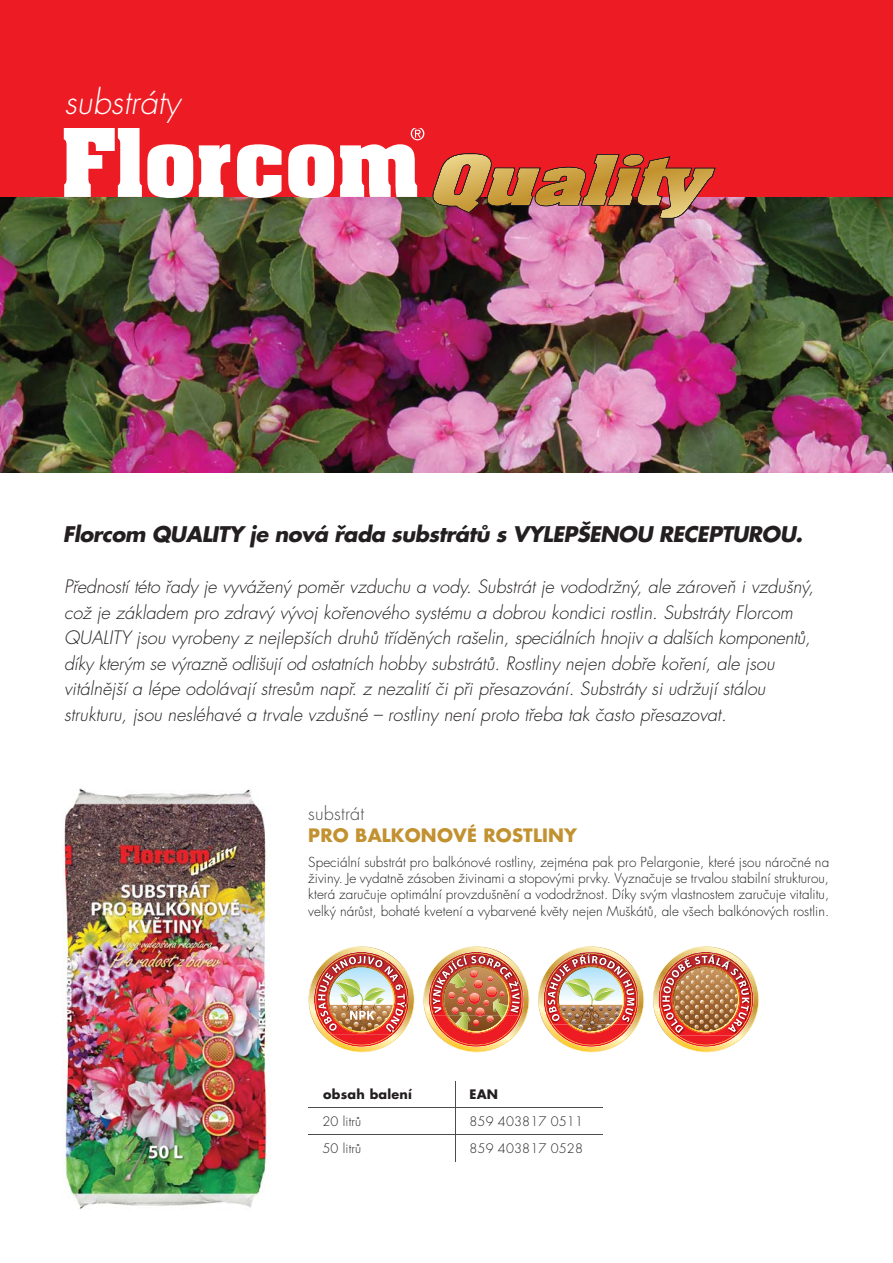
<style>
.page{position:relative;width:893px;height:1263px;background:#fff}
.page>*{position:absolute;margin:0;border:0;box-sizing:border-box;transform-origin:0 0}
.t1{font:italic 300 33px "Futura CE";color:#fff}
.t2{font:italic 700 21px "Futura CE";letter-spacing:-.025em;color:#231f20}
.t3{font:italic 300 18px/25.5px "Futura CE";color:#231f20}
.t4{font:700 18px "Futura CE";letter-spacing:.01em;color:#c29130}
.t5{font:300 18px "Futura CE";letter-spacing:.01em;color:#4c4c4e}
.t6{font:300 13.5px/16.2px "Futura CE";letter-spacing:.005em;color:#231f20;text-align:justify}
.t7{font:300 12.75px "Futura CE";letter-spacing:.015em;color:#231f20}
.t8{font:700 12.75px "Futura CE";letter-spacing:.015em;color:#231f20}
</style>
<div class="page">
<svg style="left:455px;top:1081px;width:1px;height:81px"></svg>
<hr style="left:308px;top:1107px;width:294px;height:1px;background:#4c4c4e">
<hr style="left:308px;top:1134px;width:294px;height:1px;background:#4c4c4e">
<img style="left:62px;top:788px;width:208px;height:421px">
<svg style="left:308px;top:946px;width:107px;height:106px"></svg>
<img style="left:314px;top:952px;width:95px;height:95px">
<svg style="left:538px;top:946px;width:106px;height:106px"></svg>
<img style="left:544px;top:952px;width:95px;height:95px">
<svg style="left:653px;top:946px;width:106px;height:106px"></svg>
<img style="left:658px;top:952px;width:95px;height:95px">
<svg style="left:423px;top:946px;width:106px;height:106px"></svg>
<img style="left:429px;top:952px;width:95px;height:95px">
<img style="left:0;top:197px;width:893px;height:275px">
<div style="left:0;top:0;width:893px;height:197px;background:#ed1c24"></div>
<svg style="left:64px;top:129px;width:129px;height:69px"></svg>
<svg style="left:199px;top:144px;width:31px;height:53px"></svg>
<svg style="left:237px;top:144px;width:45px;height:54px"></svg>
<svg style="left:288px;top:144px;width:46px;height:54px;background:#fad5d7"></svg>
<svg style="left:340px;top:129px;width:84px;height:68px"></svg>
<img style="left:432px;top:153px;width:283px;height:66px">
<h1 class="t1" style="left:65px;top:86px;width:117px">substráty</h1>
<p class="t2" style="left:63px;top:525px;width:741px">Florcom QUALITY je nová řada substrátů s VYLEPŠENOU RECEPTUROU.</p>
<p class="t3" style="left:64px;top:575px;width:751px">Předností této řady je vyvážený poměr vzduchu a vody. Substrát je vododržný, ale zároveň i vzdušný, což je základem pro zdravý vývoj kořenového systému a dobrou kondici rostlin. Substráty Florcom QUALITY jsou vyrobeny z nejlepších druhů tříděných rašelin, speciálních hnojiv a dalších komponentů, díky kterým se výrazně odlišují od ostatních hobby substrátů. Rostliny nejen dobře koření, ale jsou vitálnější a lépe odolávají stresům např. z nezalití či při přesazování. Substráty si udržují stálou strukturu, jsou nesléhavé a trvale vzdušné – rostliny není proto třeba tak často přesazovat.</p>
<p class="t5" style="left:308px;top:804px;width:57px">substrát</p>
<p class="t4" style="left:308px;top:827px;width:270px">PRO BALKONOVÉ ROSTLINY</p>
<p class="t6" style="left:308px;top:855px;width:522px">Speciální substrát pro balkónové rostliny, zejména pak pro Pelargonie, které jsou náročné na živiny. Je vydatně zásoben živinami a stopovými prvky. Vyznačuje se trvalou stabilní strukturou, která zaručuje optimální provzdušnění a vododržnost. Díky svým vlastnostem zaručuje vitalitu, velký nárůst, bohaté kvetení a vybarvené květy nejen Muškátů, ale všech balkónových rostlin.</p>
<p class="t8" style="left:323px;top:1089px;width:90px">obsah balení</p>
<p class="t8" style="left:469px;top:1089px;width:30px">EAN</p>
<p class="t7" style="left:322px;top:1115px;width:40px">20 litrů</p>
<p class="t7" style="left:469px;top:1115px;width:115px">859 403817 0511</p>
<p class="t7" style="left:322px;top:1143px;width:40px">50 litrů</p>
<p class="t7" style="left:469px;top:1143px;width:115px">859 403817 0528</p>
</div>
